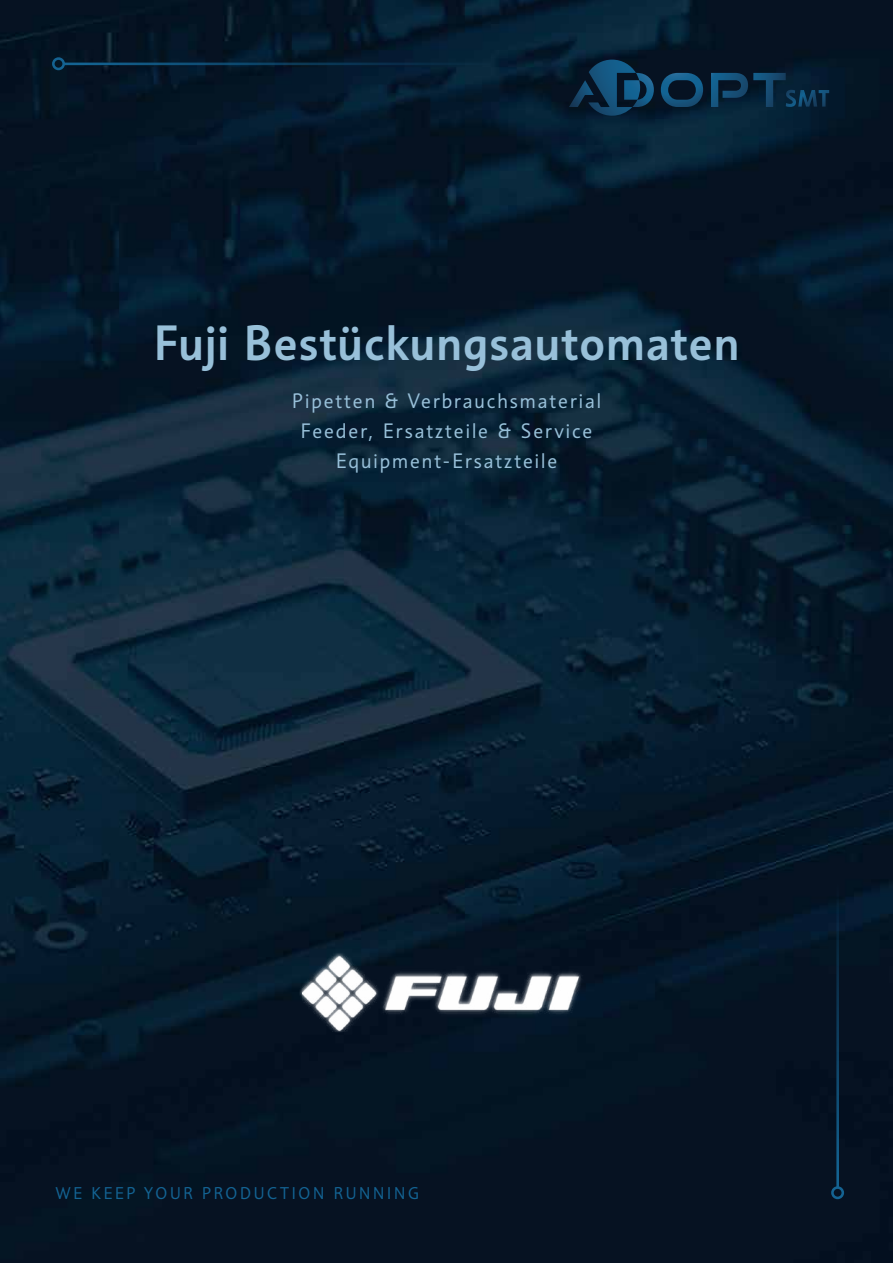
<style>
.page{position:relative;width:893px;height:1263px;background:#fff}
.page>*{position:absolute;margin:0;border:0;box-sizing:border-box;transform-origin:0 0}
.t1{font:500 48px "Informa Pro";letter-spacing:.025em;color:#98c0d9}
.t2{font:20.25px/30px "Informa Pro";letter-spacing:.1em;color:#98c0d9;text-align:center}
.t3{font:16.5px "Informa Pro";letter-spacing:.13em;color:#136393}
</style>
<div class="page">
<img style="left:0;top:0;width:893px;height:1263px">
<svg style="left:661px;top:73px;width:42px;height:34px"></svg>
<svg style="left:711px;top:73px;width:118px;height:34px"></svg>
<svg style="left:569px;top:60px;width:85px;height:56px"></svg>
<div style="left:831px;top:1186px;width:13px;height:13px;border:3px solid #fff;border-radius:50%"></div>
<hr style="left:836px;top:763px;width:3px;height:425px;background:#fff">
<div style="left:52px;top:57px;width:13px;height:13px;border:3px solid #fff;border-radius:50%"></div>
<hr style="left:64px;top:63px;width:595px;height:2px;background:#fff">
<div style="left:299px;top:950px;width:286px;height:84px;background:#fff;opacity:.75"></div>
<img style="left:302px;top:951px;width:289px;height:80px">
<h1 class="t1" style="left:153px;top:314px;width:587px">Fuji Bestückungsautomaten</h1>
<p class="t2" style="left:292px;top:386px;width:310px">Pipetten &amp; Verbrauchsmaterial<br>Feeder, Ersatzteile &amp; Service<br>Equipment-Ersatzteile</p>
<p class="t3" style="left:56px;top:1183px;width:365px">WE KEEP YOUR PRODUCTION RUNNING</p>
</div>
